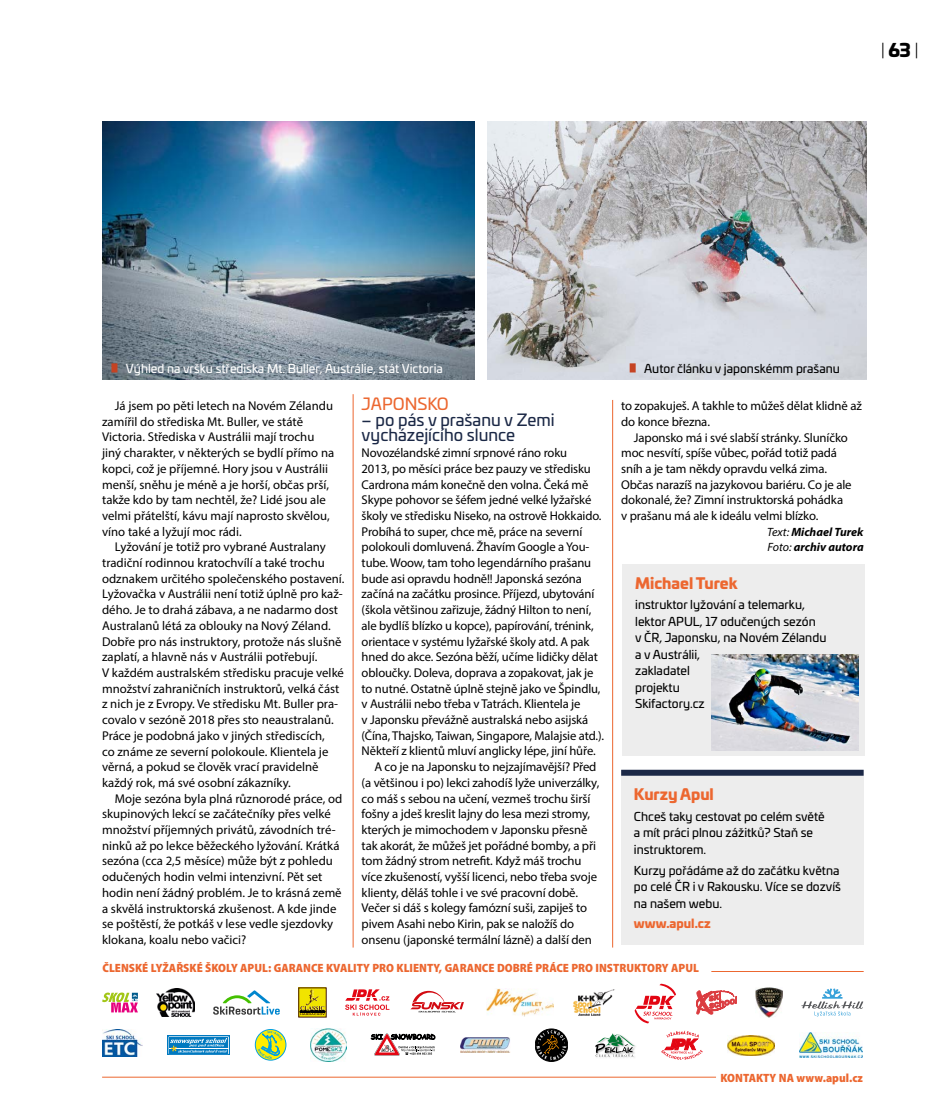
<style>
.page{position:relative;width:936px;height:1119px;background:#fff}
.page>*{position:absolute;margin:0;border:0;box-sizing:border-box;transform-origin:0 0}
.t1{font:300 18px "Univia Pro";color:#000}
.t2{font:16.5px/15.8px "Univia Pro";color:#1b2846}
.t3{font:16.5px "Univia Pro";color:#ec6730}
.t4{font:900 15px "Univia Pro";color:#ec6730}
.t5{font:12.75px/15.8px "Myriad Pro";letter-spacing:-.01em;color:#000}
.t6{font:12px/16.5px "Univia Pro";color:#000}
.t7{font:900 semi-condensed 12px "Myriad Pro";color:#ec6730}
.t8{font:12px "Univia Pro";color:#fff}
.t9{font:italic 700 12px/15.8px "Myriad Pro";color:#000}
.t10{font:900 12px "Univia Pro";color:#ec6730}
.s1{font-weight:900}
.s2{font-weight:400}
</style>
<div class="page">
<hr style="left:711px;top:970px;width:152px;height:1px;background:#ec6730">
<svg style="left:300px;top:1014px;width:24px;height:1px"></svg>
<div style="left:298px;top:987px;width:28px;height:30px;border:1px solid #431804"></div>
<svg style="left:300px;top:989px;width:25px;height:25px"></svg>
<div style="left:535px;top:1028px;width:32px;height:33px;border:1px solid #000;border-radius:50%"></div>
<svg style="left:536px;top:1030px;width:30px;height:30px"></svg>
<img style="left:736px;top:1035px;width:38px;height:19px">
<svg style="left:371px;top:1033px;width:64px;height:22px"></svg>
<svg style="left:255px;top:1029px;width:31px;height:30px"></svg>
<div style="left:255px;top:1029px;width:31px;height:31px;border:1px solid #009fe3;border-radius:50%"></div>
<svg style="left:258px;top:1030px;width:24px;height:28px"></svg>
<img style="left:460px;top:1037px;width:50px;height:15px">
<img style="left:102px;top:1029px;width:41px;height:27px">
<img style="left:755px;top:987px;width:27px;height:30px">
<div style="left:168px;top:1035px;width:62px;height:19px;background:#0079c0"></div>
<svg style="left:168px;top:1036px;width:61px;height:18px"></svg>
<svg style="left:345px;top:989px;width:44px;height:26px"></svg>
<img style="left:573px;top:995px;width:19px;height:20px">
<img style="left:799px;top:1032px;width:63px;height:25px">
<svg style="left:592px;top:983px;width:144px;height:77px"></svg>
<svg style="left:801px;top:988px;width:62px;height:28px"></svg>
<svg style="left:102px;top:992px;width:36px;height:20px"></svg>
<hr style="left:102px;top:1076px;width:614px;height:1px;background:#ec6730">
<img style="left:157px;top:988px;width:37px;height:27px">
<svg style="left:213px;top:990px;width:67px;height:24px"></svg>
<img style="left:311px;top:1028px;width:35px;height:33px">
<img style="left:486px;top:988px;width:67px;height:27px">
<svg style="left:410px;top:990px;width:54px;height:22px"></svg>
<hr style="left:353px;top:394px;width:1px;height:553px;background:#ec6730">
<hr style="left:612px;top:400px;width:1px;height:547px;background:#ec6730">
<div style="left:621px;top:775px;width:242px;height:169px;background:#ededed"></div>
<div style="left:621px;top:769px;width:242px;height:6px;background:#1b2846"></div>
<img style="left:102px;top:121px;width:372px;height:258px">
<img style="left:488px;top:121px;width:378px;height:258px">
<div style="left:622px;top:564px;width:242px;height:192px;background:#ededed"></div>
<img style="left:711px;top:654px;width:147px;height:96px">
<div style="left:629px;top:363px;width:6px;height:9px;background:#c54323"></div>
<div style="left:111px;top:363px;width:6px;height:9px;background:#c54323"></div>
<h1 class="t1" style="left:880px;top:38px;width:39px">| <span class="s1">63</span>|</h1>
<p class="t8" style="left:126px;top:359px;width:318px">Výhled na vršku střediska Mt. Buller, Austrálie, stát Victoria</p>
<p class="t6" style="left:644px;top:359px;width:197px">Autor článku v japonskémm prašanu</p>
<p class="t5" style="left:102px;top:397px;width:233px;text-indent:13px">Já jsem po pěti letech na Novém Zélandu zamířil do střediska Mt. Buller, ve státě Victoria. Střediska v Austrálii mají trochu jiný charakter, v některých se bydlí přímo na kopci, což je příjemné. Hory jsou v Austrálii menší, sněhu je méně a je horší, občas prší, takže kdo by tam nechtěl, že? Lidé jsou ale velmi přátelští, kávu mají naprosto skvělou, víno také a lyžují moc rádi.</p>
<p class="t5" style="left:102px;top:539px;width:244px;text-indent:13px">Lyžování je totiž pro vybrané Australany tradiční rodinnou kratochvílí a také trochu odznakem určitého společenského postavení.<br>Lyžovačka v Austrálii není totiž úplně pro kaž&shy;dého. Je to drahá zábava, a ne nadarmo dost Australanů létá za oblouky na Nový Zéland.<br>Dobře pro nás instruktory, protože nás slušně zaplatí, a hlavně nás v Austrálii potřebují.<br>V každém australském středisku pracuje velké množství zahraničních instruktorů, velká část z nich je z Evropy. Ve středisku Mt. Buller pra&shy;covalo v sezóně 2018 přes sto neaustralanů.<br>Práce je podobná jako v jiných střediscích,<br>co známe ze severní polokoule. Klientela je věrná, a pokud se člověk vrací pravidelně každý rok, má své osobní zákazníky.</p>
<p class="t5" style="left:102px;top:790px;width:242px;text-indent:13px">Moje sezóna byla plná různorodé práce, od skupinových lekcí se začátečníky přes velké množství příjemných privátů, závodních tré&shy;ninků až po lekce běžeckého lyžování. Krátká sezóna (cca 2,5 měsíce) může být z pohledu odučených hodin velmi intenzivní. Pět set hodin není žádný problém. Je to krásná země a skvělá instruktorská zkušenost. A kde jinde se poštěstí, že potkáš v lese vedle sjezdovky klokana, koalu nebo vačici?</p>
<p class="t3" style="left:361px;top:391px;width:89px">JAPONSKO</p>
<p class="t2" style="left:361px;top:411px;width:194px">– po pás v prašanu v Zemi vycházejícího slunce</p>
<p class="t5" style="left:361px;top:444px;width:207px">Novozélandské zimní srpnové ráno roku</p>
<p class="t5" style="left:361px;top:460px;width:231px">2013, po měsíci práce bez pauzy ve středisku</p>
<p class="t5" style="left:361px;top:476px;width:228px">Cardrona mám konečně den volna. Čeká mě</p>
<p class="t5" style="left:361px;top:492px;width:231px">Skype pohovor se šéfem jedné velké lyžařské</p>
<p class="t5" style="left:361px;top:507px;width:241px">školy ve středisku N iseko, na ostrově Hokkaido.</p>
<p class="t5" style="left:361px;top:523px;width:222px">Probíhá to super, chce mě, práce na severní</p>
<p class="t5" style="left:361px;top:539px;width:229px">polokouli domluvená. Žhavím Google a You-</p>
<p class="t5" style="left:361px;top:554px;width:231px">tube. Woow, tam toho legendárního prašanu</p>
<p class="t5" style="left:361px;top:570px;width:222px">bude asi opravdu hodně!! Japonská sezóna</p>
<p class="t5" style="left:361px;top:586px;width:234px">začíná na začátku prosince. Příjezd, ubytování</p>
<p class="t5" style="left:361px;top:601px;width:231px">(škola většinou zařizuje, žádný Hilton to není,</p>
<p class="t5" style="left:361px;top:617px;width:234px">ale bydlíš blízko u kopce), papírování, trénink,</p>
<p class="t5" style="left:361px;top:633px;width:229px">orientace v systému lyžařské školy atd. A pak</p>
<p class="t5" style="left:361px;top:648px;width:238px">hned do akce. Sezóna běží, učíme lidičky dělat</p>
<p class="t5" style="left:361px;top:664px;width:233px">obloučky. Doleva, doprava a zopakovat, jak je</p>
<p class="t5" style="left:361px;top:680px;width:240px">to nutné. Ostatně úplně stejně jako ve Špindlu,</p>
<p class="t5" style="left:361px;top:696px;width:220px">v Austrálii nebo třeba v Tatrách. Klientela je</p>
<p class="t5" style="left:361px;top:711px;width:228px">v Japonsku převážně australská nebo asijská</p>
<p class="t5" style="left:361px;top:727px;width:244px">(Čína, Thajsko, Taiwan, Singapore, Malajsie atd.).</p>
<p class="t5" style="left:361px;top:743px;width:235px">Někteří z klientů mluví anglicky lépe, jiní hůře.</p>
<p class="t5" style="left:374px;top:758px;width:223px">A co je na Japonsku to nejzajímavější? Před</p>
<p class="t5" style="left:361px;top:774px;width:239px">(a většinou i po) lekci zahodíš lyže univerzálky,</p>
<p class="t5" style="left:361px;top:790px;width:230px">co máš s sebou na učení, vezmeš trochu širší</p>
<p class="t5" style="left:361px;top:805px;width:230px">fošny a jdeš kreslit lajny do lesa mezi stromy,</p>
<p class="t5" style="left:361px;top:821px;width:227px">kterých je mimochodem v Japonsku přesně</p>
<p class="t5" style="left:361px;top:837px;width:236px">tak akorát, že můžeš jet pořádné bomby, a při</p>
<p class="t5" style="left:361px;top:852px;width:221px">tom žádný strom netrefit. Když máš trochu</p>
<p class="t5" style="left:361px;top:868px;width:237px">více zkušeností, vyšší licenci, nebo třeba svoje</p>
<p class="t5" style="left:361px;top:884px;width:218px">klienty, děláš tohle i ve své pracovní době.</p>
<p class="t5" style="left:361px;top:900px;width:227px">Večer si dáš s kolegy famózní suši, zapiješ to</p>
<p class="t5" style="left:361px;top:915px;width:214px">pivem Asahi nebo Kirin, pak se naložíš do</p>
<p class="t5" style="left:361px;top:931px;width:232px">onsenu (japonské termální lázně) a další den</p>
<p class="t5" style="left:621px;top:398px;width:242px">to zopakuješ. A takhle to můžeš dělat klidně až do konce března.</p>
<p class="t5" style="left:621px;top:429px;width:232px;text-indent:13px">Japonsko má i své slabší stránky. Sluníčko moc nesvítí, spíše vůbec, pořád totiž padá sníh a je tam někdy opravdu velká zima.<br>Občas narazíš na jazykovou bariéru. Co je ale dokonalé, že? Zimní instruktorská pohádka v prašanu má ale k ideálu velmi blízko.</p>
<p class="t9" style="left:767px;top:523px;width:98px"><span class="s2">Text:</span> Michael Turek<br><span class="s2">Foto:</span> archiv autora</p>
<p class="t4" style="left:635px;top:570px;width:104px">Michael Turek</p>
<p class="t6" style="left:635px;top:596px;width:193px">instruktor lyžování a telemarku, lektor APUL, 17 odučených sezón<br>v ČR, Japonsku, na Novém Zélandu a v Austrálii,<br>zakladatel<br>projektu<br>Skifactory.cz</p>
<p class="t4" style="left:634px;top:781px;width:81px">Kurzy Apul</p>
<p class="t6" style="left:634px;top:807px;width:192px">Chceš taky cestovat po celém světě a mít práci plnou zážitků? Staň se instruktorem.</p>
<p class="t6" style="left:634px;top:861px;width:208px">Kurzy pořádáme až do začátku května po celé ČR i v Rakousku. Více se dozvíš na našem webu.</p>
<p class="t10" style="left:634px;top:913px;width:78px">www.apul.cz</p>
<p class="t7" style="left:102px;top:959px;width:598px">ČLENSKÉ LYŽAŘSKÉ ŠKOLY APUL: GARANCE KVALITY PRO KLIENTY, GARANCE DOBRÉ PRÁCE PRO INSTRUKTORY APUL</p>
<p class="t7" style="left:720px;top:1069px;width:144px">KONTAKTY NA www.apul.cz</p>
</div>
